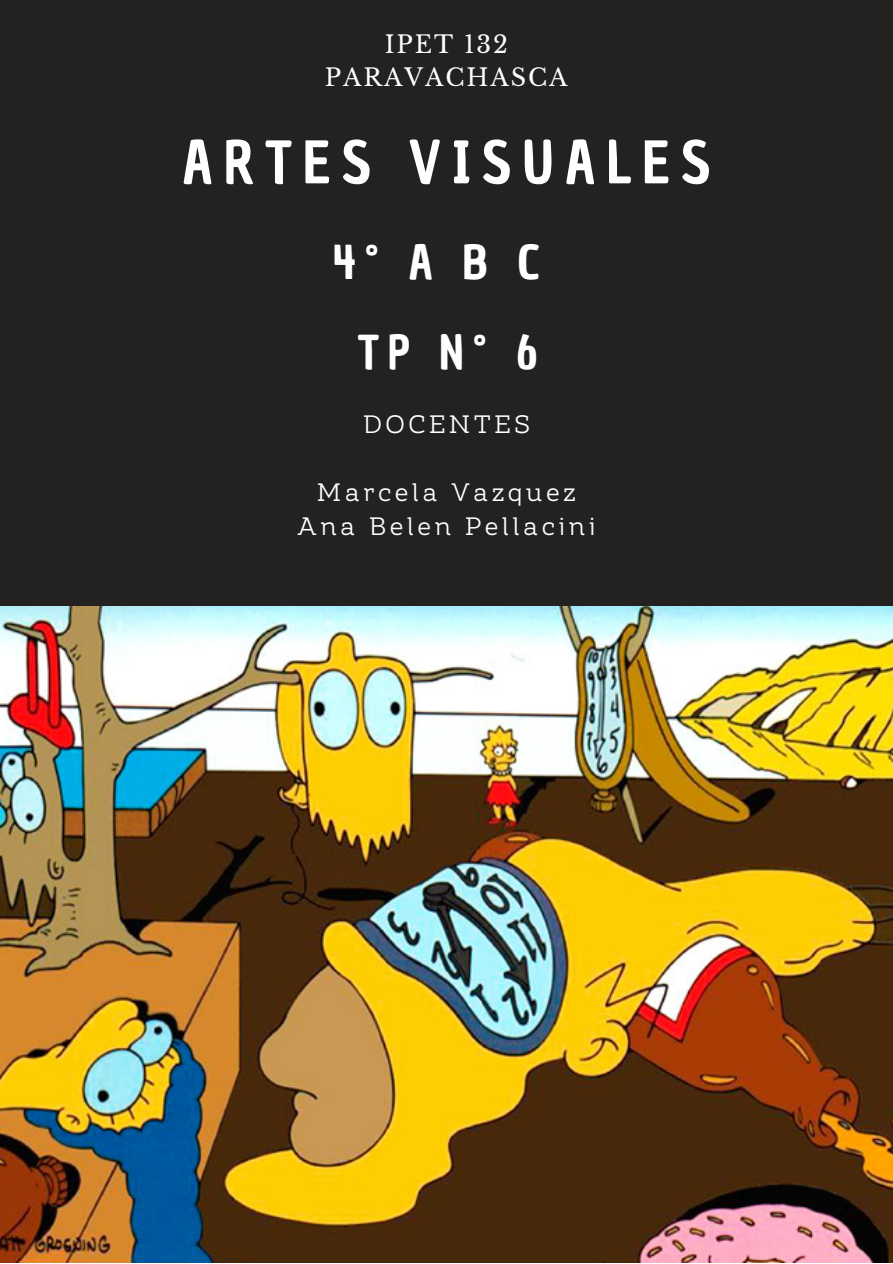
<style>
.page{position:relative;width:893px;height:1264px;background:#fff}
.page>*{position:absolute;margin:0;border:0;box-sizing:border-box;transform-origin:0 0}
.t1{font:57.15px "Chau Philomene One";letter-spacing:.19em;color:#fff}
.t2{font:45.6px "Chau Philomene One";color:#fff}
.t3{font:25.05px "Amazing Slab";letter-spacing:.14em;color:#fff}
.t4{font:23.85px/32.5px "Libre Baskerville";letter-spacing:.08em;color:#fff;text-align:center}
</style>
<div class="page">
<div style="left:0;top:0;width:892px;height:1262px;background:#232220"></div>
<img style="left:0;top:607px;width:892px;height:655px">
<p class="t4" style="left:325px;top:28px;width:244px">IPET 132<br>PARAVACHASCA</p>
<p class="t1" style="left:182px;top:124px;width:530px">ARTES VISUALES</p>
<p class="t2" style="left:333px;top:232px;width:208px">4°ABC</p>
<p class="t2" style="left:358px;top:321px;width:181px">TP N° 6</p>
<p class="t3" style="left:363px;top:408px;width:168px">DOCENTES</p>
<p class="t3" style="left:317px;top:476px;width:260px">Marcela Vazquez</p>
<p class="t3" style="left:297px;top:510px;width:299px">Ana Belen Pellacini</p>
</div>
